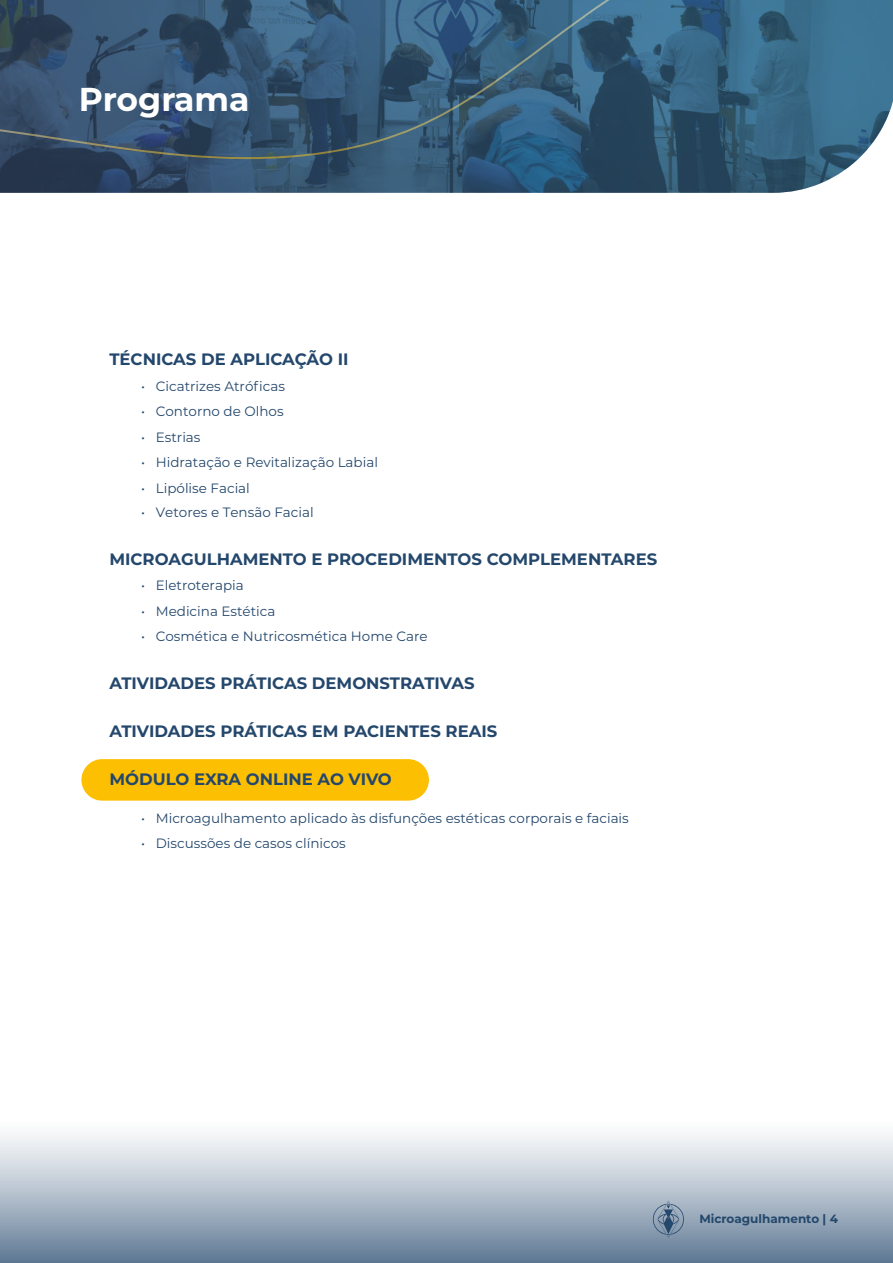
<style>
.page{position:relative;width:893px;height:1263px;background:#fff}
.page>*{position:absolute;margin:0;border:0;box-sizing:border-box;transform-origin:0 0}
.t1{font:700 33px "Montserrat";color:#fff}
.t2{font:700 16.5px "Montserrat";color:#24476c}
.t3{font:13.5px "Montserrat";color:#24476c}
.t4{font:700 12px "Montserrat";color:#24476c}
</style>
<div class="page">
<div style="left:81px;top:759px;width:348px;height:42px;background:#fdbf02;border-radius:21px"></div>
<div style="left:0;top:1118px;width:893px;height:145px;background:linear-gradient(to bottom,#fff,#637c96)"></div>
<svg style="left:653px;top:1200px;width:31px;height:38px"></svg>
<svg style="left:0;top:167px;width:849px;height:26px"></svg>
<svg style="left:0;top:0;width:893px;height:167px"></svg>
<h1 class="t1" style="left:79px;top:76px;width:172px">Programa</h1>
<p class="t2" style="left:109px;top:347px;width:241px">TÉCNICAS DE APLICAÇÃO II</p>
<p class="t3" style="left:141px;top:377px;width:145px">• Cicatrizes Atróficas</p>
<p class="t3" style="left:141px;top:402px;width:144px">• Contorno de Olhos</p>
<p class="t3" style="left:141px;top:428px;width:61px">• Estrias</p>
<p class="t3" style="left:141px;top:453px;width:238px">• Hidratação e Revitalização Labial</p>
<p class="t3" style="left:141px;top:479px;width:110px">• Lipólise Facial</p>
<p class="t3" style="left:141px;top:503px;width:174px">• Vetores e Tensão Facial</p>
<p class="t2" style="left:109px;top:547px;width:549px">MICROAGULHAMENTO E PROCEDIMENTOS COMPLEMENTARES</p>
<p class="t3" style="left:141px;top:576px;width:104px">• Eletroterapia</p>
<p class="t3" style="left:141px;top:602px;width:136px">• Medicina Estética</p>
<p class="t3" style="left:141px;top:627px;width:288px">• Cosmética e Nutricosmética Home Care</p>
<p class="t2" style="left:109px;top:671px;width:367px">ATIVIDADES PRÁTICAS DEMONSTRATIVAS</p>
<p class="t2" style="left:109px;top:719px;width:389px">ATIVIDADES PRÁTICAS EM PACIENTES REAIS</p>
<p class="t2" style="left:109px;top:767px;width:284px">MÓDULO EXRA ONLINE AO VIVO</p>
<p class="t3" style="left:141px;top:809px;width:489px">• Microagulhamento aplicado às disfunções estéticas corporais e faciais</p>
<p class="t3" style="left:141px;top:834px;width:206px">• Discussões de casos clínicos</p>
<p class="t4" style="left:699px;top:1210px;width:140px">Microagulhamento | 4</p>
</div>
